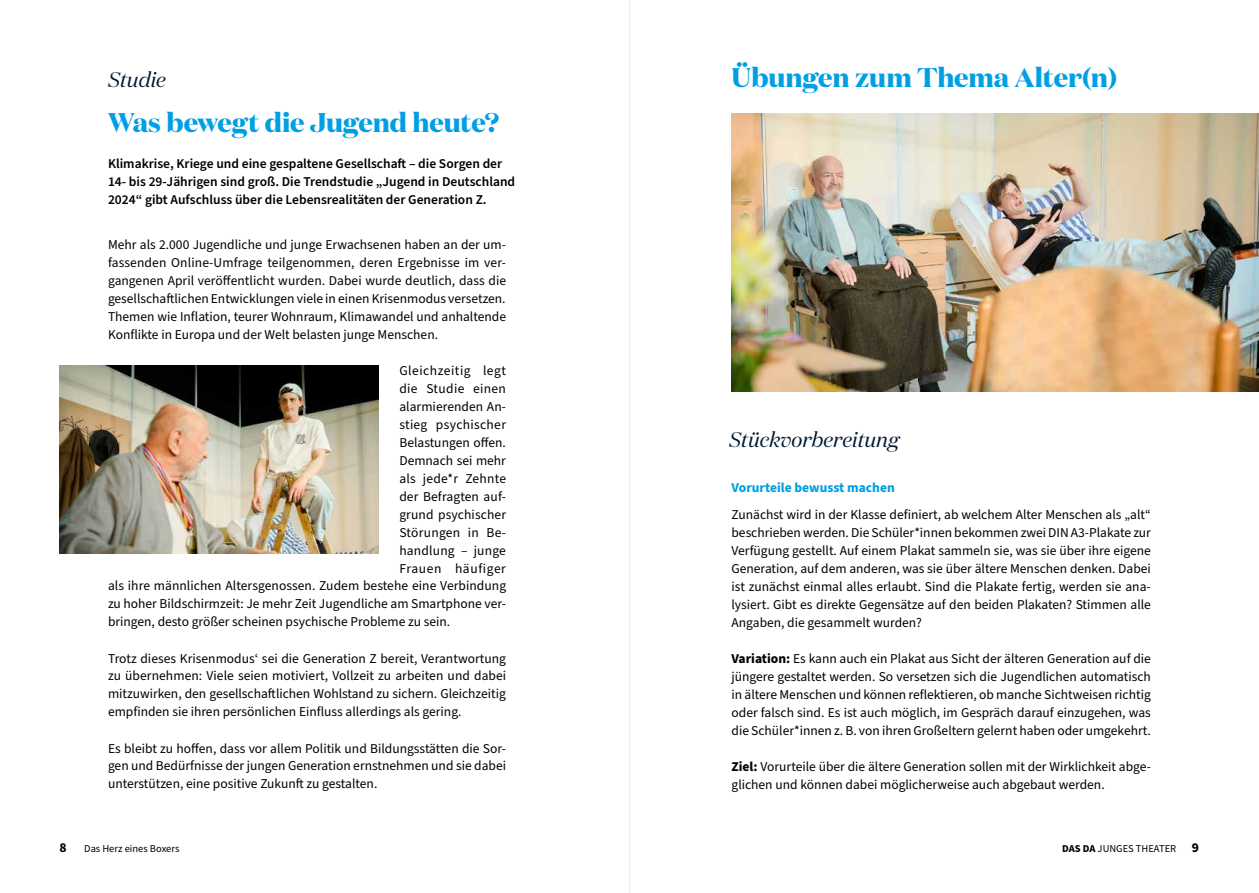
<style>
.page{position:relative;width:1259px;height:893px;background:#fff}
.page>*{position:absolute;margin:0;border:0;box-sizing:border-box;transform-origin:0 0}
.t1{font:700 27px "Domaine Display";letter-spacing:-.005em;color:#009fe3}
.t2{font:italic 21px "Domaine Display";color:#001931}
.t3{font:13.5px/18px "Source Sans Pro";color:#000;text-align:justify}
.t4{font:600 13.5px/18px "Source Sans Pro";color:#000}
.t5{font:13.5px "Source Sans Pro";letter-spacing:.025em;color:#000}
.t6{font:13.5px "Source Sans Pro";letter-spacing:.02em;color:#000}
.t7{font:700 13.5px "Source Sans Pro";color:#009fe3}
.t8{font:13.5px "Source Sans Pro";letter-spacing:.04em;color:#000}
.t9{font:13.5px "Source Sans Pro";letter-spacing:.045em;color:#000}
.t10{font:700 13.5px "Source Sans Pro";color:#000}
.t11{font:10.5px "Source Sans Pro";color:#000}
.s1{font-weight:700}
.s2{font-weight:700;font-size:13.5px}
</style>
<div class="page">
<img style="left:731px;top:114px;width:528px;height:278px">
<img style="left:60px;top:366px;width:318px;height:187px">
<hr style="left:629px;top:0;width:1px;height:893px;background:#ededed">
<h2 class="t2" style="left:108px;top:66px;width:59px">Studie</h2>
<h1 class="t1" style="left:108px;top:104px;width:393px">Was bewegt die Jugend heute?</h1>
<p class="t4" style="left:108px;top:154px;width:409px">Klimakrise, Kriege und eine gespaltene Gesellschaft – die Sorgen der<br>14- bis 29-Jährigen sind groß. Die Trendstudie „Jugend in Deutschland<br>2024“ gibt Aufschluss über die Lebensrealitäten der Generation Z.</p>
<p class="t3" style="left:108px;top:235px;width:400px">Mehr als 2.000 Jugendliche und junge Erwachsenen haben an der um&shy;fassenden Online-Umfrage teilgenommen, deren Ergebnisse im ver&shy;gangenen April veröffentlicht wurden. Dabei wurde deutlich, dass die gesellschaftlichen Entwicklungen viele in einen Krisenmodus versetzen.<br>Themen wie Inflation, teurer Wohnraum, Klimawandel und anhaltende Konflikte in Europa und der Welt belasten junge Menschen.</p>
<p class="t8" style="left:399px;top:361px;width:108px">Gleichzeitig legt</p>
<p class="t5" style="left:399px;top:379px;width:108px">die Studie einen</p>
<p class="t3" style="left:399px;top:397px;width:108px">alarmierenden An-</p>
<p class="t5" style="left:399px;top:415px;width:108px">stieg psychischer</p>
<p class="t3" style="left:399px;top:433px;width:108px">Belastungen offen.</p>
<p class="t3" style="left:399px;top:451px;width:108px">Demnach sei mehr</p>
<p class="t6" style="left:399px;top:469px;width:108px">als jede*r Zehnte</p>
<p class="t3" style="left:399px;top:487px;width:108px">der Befragten auf-</p>
<p class="t3" style="left:399px;top:505px;width:108px">grund psychischer</p>
<p class="t6" style="left:399px;top:523px;width:108px">Störungen in Be-</p>
<p class="t3" style="left:399px;top:541px;width:108px">handlung – junge</p>
<p class="t9" style="left:399px;top:559px;width:108px">Frauen häufiger</p>
<p class="t3" style="left:108px;top:577px;width:400px">als ihre männlichen Altersgenossen. Zudem bestehe eine Verbindung</p>
<p class="t3" style="left:108px;top:595px;width:399px">zu hoher Bildschirmzeit: Je mehr Zeit Jugendliche am Smartphone ver-</p>
<p class="t3" style="left:108px;top:613px;width:344px">bringen, desto größer scheinen psychische Probleme zu sein.</p>
<p class="t3" style="left:108px;top:649px;width:400px">Trotz dieses Krisenmodus‘ sei die Generation Z bereit, Verantwortung zu übernehmen: Viele seien motiviert, Vollzeit zu arbeiten und dabei mitzuwirken, den gesellschaftlichen Wohlstand zu sichern. Gleichzeitig empfinden sie ihren persönlichen Einfluss allerdings als gering.</p>
<p class="t3" style="left:108px;top:739px;width:399px">Es bleibt zu hoffen, dass vor allem Politik und Bildungsstätten die Sor&shy;gen und Bedürfnisse der jungen Generation ernstnehmen und sie dabei unterstützen, eine positive Zukunft zu gestalten.</p>
<h1 class="t1" style="left:731px;top:59px;width:387px">Übungen zum Thema Alter(n)</h1>
<h2 class="t2" style="left:729px;top:426px;width:171px">Stückvorbereitung</h2>
<p class="t7" style="left:731px;top:478px;width:165px">Vorurteile bewusst machen</p>
<p class="t3" style="left:731px;top:505px;width:421px">Zunächst wird in der Klasse definiert, ab welchem Alter Menschen als „alt“ beschrieben werden. Die Schüler*innen bekommen zwei DIN A3-Plakate zur Verfügung gestellt. Auf einem Plakat sammeln sie, was sie über ihre eigene Generation, auf dem anderen, was sie über ältere Menschen denken. Dabei ist zunächst einmal alles erlaubt. Sind die Plakate fertig, werden sie ana&shy;lysiert. Gibt es direkte Gegensätze auf den beiden Plakaten? Stimmen alle Angaben, die gesammelt wurden?</p>
<p class="t3" style="left:731px;top:649px;width:421px"><span class="s1">Variation:</span> Es kann auch ein Plakat aus Sicht der älteren Generation auf die jüngere gestaltet werden. So versetzen sich die Jugendlichen automatisch in ältere Menschen und können reflektieren, ob manche Sichtweisen richtig oder falsch sind. Es ist auch möglich, im Gespräch darauf einzugehen, was die Schüler*innen z. B. von ihren Großeltern gelernt haben oder umgekehrt.</p>
<p class="t3" style="left:731px;top:757px;width:421px"><span class="s1">Ziel:</span> Vorurteile über die ältere Generation sollen mit der Wirklichkeit abge&shy;glichen und können dabei möglicherweise auch abgebaut werden.</p>
<p class="t10" style="left:60px;top:838px;width:9px">8</p>
<p class="t11" style="left:84px;top:841px;width:97px">Das Herz eines Boxers</p>
<p class="t11" style="left:1062px;top:841px;width:138px"><span class="s1">DAS DA</span> JUNGES THEATER <span class="s2">9</span></p>
</div>
